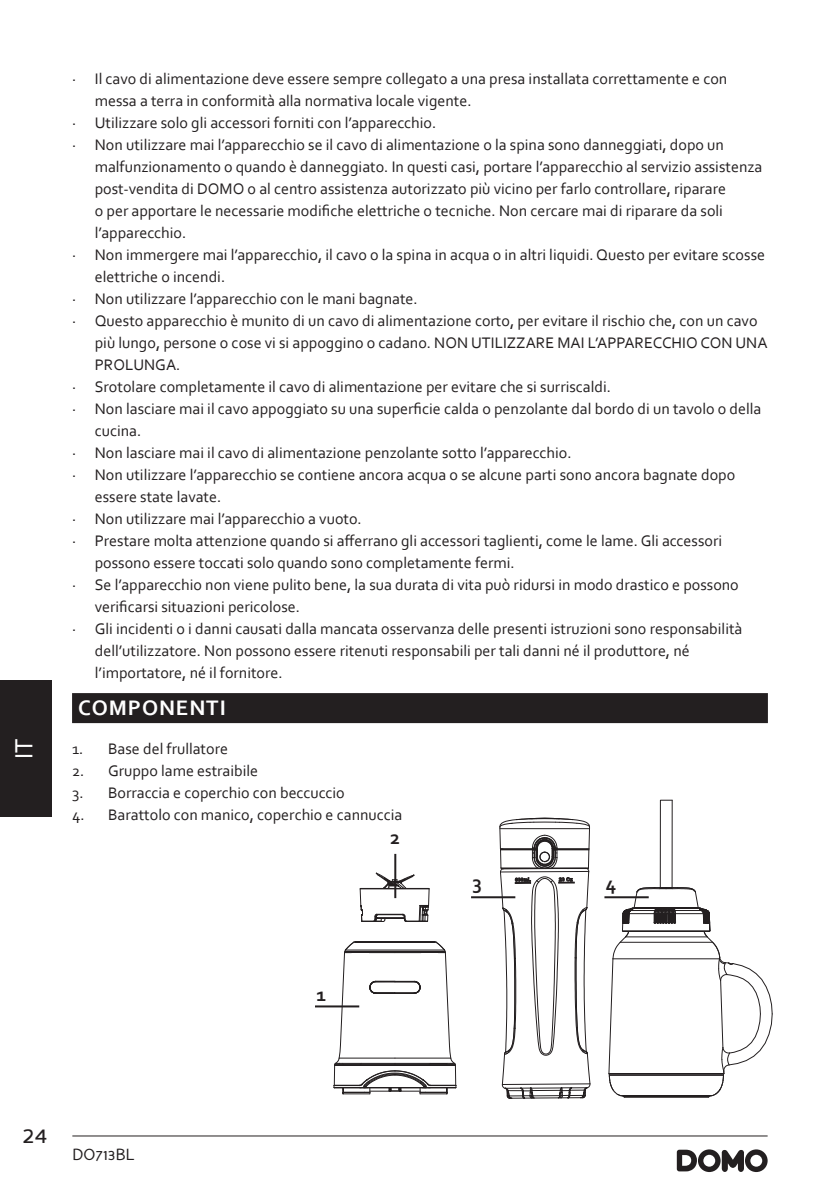
<style>
.page{position:relative;width:840px;height:1191px;background:#fff}
.page>*{position:absolute;margin:0;border:0;box-sizing:border-box;transform-origin:0 0}
.t1{font:26px "Corbel";color:#fff}
.t2{font:24px "Perspective Sans";color:#231f20}
.t3{font:700 22px "Corbel";letter-spacing:.04em;color:#fff}
.t4{font:700 20px "Corbel";color:#231f20}
.t5{font:16px "Corbel";color:#231f20}
.t6{font:16px "Perspective Sans";color:#231f20}
</style>
<div class="page">
<hr style="left:72px;top:1135px;width:695px;height:1px;background:#231f20">
<svg style="left:676px;top:1149px;width:91px;height:23px"></svg>
<div style="left:0;top:680px;width:51px;height:136px;background:#231f20"></div>
<div style="left:72px;top:693px;width:695px;height:30px;background:#231f20"></div>
<svg style="left:479px;top:817px;width:108px;height:282px"></svg>
<svg style="left:329px;top:867px;width:128px;height:228px"></svg>
<svg style="left:587px;top:799px;width:186px;height:299px"></svg>
<hr style="left:315px;top:1005px;width:44px;height:2px;background:#231f20">
<hr style="left:394px;top:854px;width:2px;height:44px;background:#231f20">
<hr style="left:604px;top:896px;width:44px;height:2px;background:#231f20">
<hr style="left:471px;top:896px;width:44px;height:2px;background:#231f20">
<h1 class="t1" style="left:8px;top:759px;width:22px;rotate:-90deg">IT</h1>
<p class="t5" style="left:72px;top:69px;width:656px">· Il cavo di alimentazione deve essere sempre collegato a una presa installata correttamente e con</p>
<p class="t5" style="left:95px;top:91px;width:378px">messa a terra in conformità alla normativa locale vigente.</p>
<p class="t5" style="left:72px;top:113px;width:365px">· Utilizzare solo gli accessori forniti con l’apparecchio.</p>
<p class="t5" style="left:72px;top:135px;width:653px">· Non utilizzare mai l’apparecchio se il cavo di alimentazione o la spina sono danneggiati, dopo un</p>
<p class="t5" style="left:95px;top:157px;width:668px">malfunzionamento o quando è danneggiato. In questi casi, portare l’apparecchio al servizio assistenza</p>
<p class="t5" style="left:95px;top:179px;width:632px">post-vendita di DOMO o al centro assistenza autorizzato più vicino per farlo controllare, riparare</p>
<p class="t5" style="left:95px;top:201px;width:629px">o per apportare le necessarie modifiche elettriche o tecniche. Non cercare mai di riparare da soli</p>
<p class="t5" style="left:95px;top:223px;width:93px">l’apparecchio.</p>
<p class="t5" style="left:72px;top:245px;width:694px">· Non immergere mai l’apparecchio, il cavo o la spina in acqua o in altri liquidi. Questo per evitare scosse</p>
<p class="t5" style="left:95px;top:267px;width:132px">elettriche o incendi.</p>
<p class="t5" style="left:72px;top:289px;width:347px">· Non utilizzare l’apparecchio con le mani bagnate.</p>
<p class="t5" style="left:72px;top:311px;width:686px">· Questo apparecchio è munito di un cavo di alimentazione corto, per evitare il rischio che, con un cavo</p>
<p class="t5" style="left:95px;top:333px;width:674px">più lungo, persone o cose vi si appoggino o cadano. NON UTILIZZARE MAI L’APPARECCHIO CON UNA</p>
<p class="t5" style="left:95px;top:355px;width:87px">PROLUNGA.</p>
<p class="t5" style="left:72px;top:377px;width:540px">· Srotolare completamente il cavo di alimentazione per evitare che si surriscaldi.</p>
<p class="t5" style="left:72px;top:399px;width:690px">· Non lasciare mai il cavo appoggiato su una superficie calda o penzolante dal bordo di un tavolo o della</p>
<p class="t5" style="left:95px;top:421px;width:48px">cucina.</p>
<p class="t5" style="left:72px;top:443px;width:500px">· Non lasciare mai il cavo di alimentazione penzolante sotto l’apparecchio.</p>
<p class="t5" style="left:72px;top:465px;width:664px">· Non utilizzare l’apparecchio se contiene ancora acqua o se alcune parti sono ancora bagnate dopo</p>
<p class="t5" style="left:95px;top:487px;width:128px">essere state lavate.</p>
<p class="t5" style="left:72px;top:509px;width:291px">· Non utilizzare mai l’apparecchio a vuoto.</p>
<p class="t5" style="left:72px;top:531px;width:651px">· Prestare molta attenzione quando si afferrano gli accessori taglienti, come le lame. Gli accessori</p>
<p class="t5" style="left:95px;top:553px;width:421px">possono essere toccati solo quando sono completamente fermi.</p>
<p class="t5" style="left:72px;top:575px;width:668px">· Se l’apparecchio non viene pulito bene, la sua durata di vita può ridursi in modo drastico e possono</p>
<p class="t5" style="left:95px;top:597px;width:207px">verificarsi situazioni pericolose.</p>
<p class="t5" style="left:72px;top:619px;width:671px">· Gli incidenti o i danni causati dalla mancata osservanza delle presenti istruzioni sono responsabilità</p>
<p class="t5" style="left:95px;top:641px;width:596px">dell’utilizzatore. Non possono essere ritenuti responsabili per tali danni né il produttore, né</p>
<p class="t5" style="left:95px;top:663px;width:189px">l’importatore, né il fornitore.</p>
<h3 class="t3" style="left:78px;top:694px;width:149px">COMPONENTI</h3>
<p class="t5" style="left:72px;top:739px;width:157px">1. Base del frullatore</p>
<p class="t5" style="left:72px;top:761px;width:187px">2. Gruppo lame estraibile</p>
<p class="t5" style="left:72px;top:783px;width:274px">3. Borraccia e coperchio con beccuccio</p>
<p class="t5" style="left:72px;top:805px;width:331px">4. Barattolo con manico, coperchio e cannuccia</p>
<p class="t4" style="left:316px;top:982px;width:11px">1</p>
<p class="t4" style="left:390px;top:824px;width:11px">2</p>
<p class="t4" style="left:472px;top:870px;width:11px">3</p>
<p class="t4" style="left:605px;top:871px;width:12px">4</p>
<h2 class="t2" style="left:22px;top:1120px;width:26px">24</h2>
<p class="t6" style="left:72px;top:1145px;width:64px">DO713BL</p>
</div>
